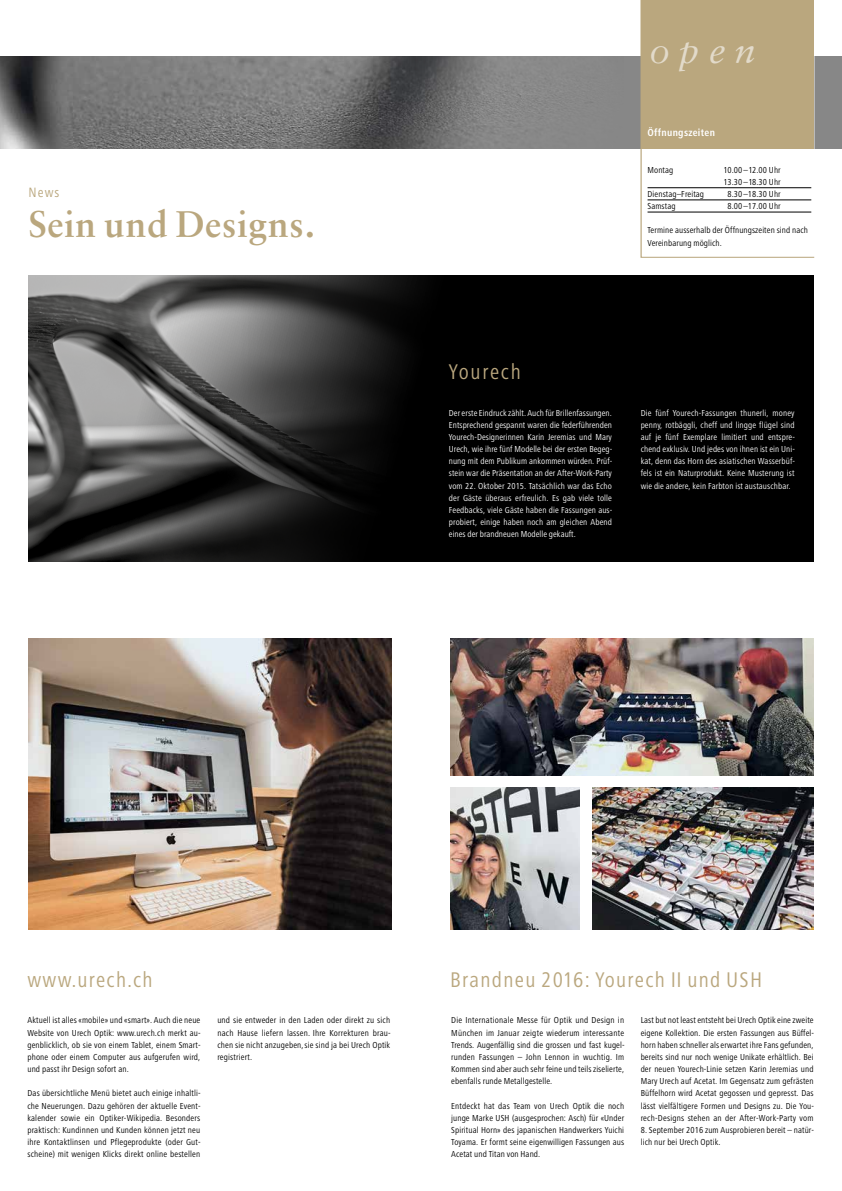
<style>
.page{position:relative;width:842px;height:1191px;background:#fff}
.page>*{position:absolute;margin:0;border:0;box-sizing:border-box;transform-origin:0 0}
.t1{font:700 37px "Sabon LT";letter-spacing:.025em;color:#baa77e}
.t2{font:italic 37px "Sabon LT";color:#e2daca}
.t3{font:condensed 22px "Frutiger Next LT";letter-spacing:.06em;color:#baa77e}
.t4{font:condensed 22px "Frutiger Next LT";letter-spacing:.08em;color:#baa77e}
.t5{font:condensed 14px "Frutiger Next LT";color:#baa77e}
.t6{font:700 condensed 10.5px "Frutiger Next LT";letter-spacing:.03em;color:#fff}
.t7{font:condensed 9px/12.2px "Frutiger Next LT";letter-spacing:.015em;color:#000;text-align:justify}
.t8{font:condensed 9px/12.2px "Frutiger Next LT";letter-spacing:.01em;color:#fff;text-align:justify}
</style>
<div class="page">
<div style="left:28px;top:275px;width:785px;height:286px;background:#000"></div>
<div style="left:0;top:57px;width:842px;height:92px;background:#878787"></div>
<img style="left:0;top:57px;width:561px;height:92px">
<img style="left:451px;top:638px;width:363px;height:137px">
<img style="left:451px;top:788px;width:128px;height:142px">
<img style="left:592px;top:788px;width:221px;height:142px">
<img style="left:28px;top:275px;width:390px;height:286px">
<img style="left:28px;top:638px;width:363px;height:292px">
<svg style="left:640px;top:0;width:175px;height:258px"></svg>
<h3 class="t5" style="left:28px;top:184px;width:33px">News</h3>
<h1 class="t1" style="left:28px;top:201px;width:288px">Sein und Designs.</h1>
<h1 class="t2" style="left:649px;top:29px;width:107px">open</h1>
<p class="t6" style="left:647px;top:127px;width:69px">Öffnungszeiten</p>
<p class="t7" style="left:647px;top:164px;width:27px">Montag</p>
<p class="t7" style="left:724px;top:164px;width:59px">10.00–12.00 Uhr<br>13.30–18.30 Uhr</p>
<p class="t7" style="left:647px;top:188px;width:58px">Dienstag–Freitag</p>
<p class="t7" style="left:727px;top:188px;width:55px">8.30–18.30 Uhr</p>
<p class="t7" style="left:647px;top:200px;width:30px">Samstag</p>
<p class="t7" style="left:727px;top:200px;width:55px">8.00–17.00 Uhr</p>
<p class="t7" style="left:647px;top:224px;width:162px">Termine ausserhalb der Öffnungszeiten sind nach<br>Vereinbarung möglich.</p>
<h2 class="t4" style="left:449px;top:360px;width:74px">Yourech</h2>
<p class="t8" style="left:449px;top:407px;width:165px">Der erste Eindruck zählt. Auch für Brillenfassungen.<br>Entsprechend gespannt waren die federführenden Yourech-Designerinnen Karin Jeremias und Mary Urech, wie ihre fünf Modelle bei der ersten Begeg&shy;nung mit dem Publikum ankommen würden. Prüf&shy;stein war die Präsentation an der After-Work-Party vom 22. Oktober 2015. Tatsächlich war das Echo der Gäste überaus erfreulich. Es gab viele tolle Feedbacks, viele Gäste haben die Fassungen aus&shy;probiert, einige haben noch am gleichen Abend eines der brandneuen Modelle gekauft.</p>
<p class="t8" style="left:641px;top:407px;width:156px">Die fünf Yourech-Fassungen thunerli, money penny, rotbäggli, cheff und lingge flügel sind auf je fünf Exemplare limitiert und entspre&shy;chend exklusiv. Und jedes von ihnen ist ein Uni&shy;kat, denn das Horn des asiatischen Wasserbüf&shy;fels ist ein Naturprodukt. Keine Musterung ist wie die andere, kein Farbton ist austauschbar.</p>
<h2 class="t3" style="left:27px;top:967px;width:127px">www.urech.ch</h2>
<p class="t7" style="left:27px;top:1014px;width:175px">Aktuell ist alles «mobile» und «smart». Auch die neue Website von Urech Optik: www.urech.ch merkt au&shy;genblicklich, ob sie von einem Tablet, einem Smart&shy;phone oder einem Computer aus aufgerufen wird, und passt ihr Design sofort an.</p>
<p class="t7" style="left:27px;top:1087px;width:175px">Das übersichtliche Menü bietet auch einige inhaltli&shy;che Neuerungen. Dazu gehören der aktuelle Event&shy;kalender sowie ein Optiker-Wikipedia. Besonders praktisch: Kundinnen und Kunden können jetzt neu ihre Kontaktlinsen und Pflegeprodukte (oder Gut&shy;scheine) mit wenigen Klicks direkt online bestellen</p>
<p class="t7" style="left:217px;top:1014px;width:175px">und sie entweder in den Laden oder direkt zu sich nach Hause liefern lassen. Ihre Korrekturen brau&shy;chen sie nicht anzugeben, sie sind ja bei Urech Optik registriert.</p>
<h2 class="t3" style="left:450px;top:967px;width:314px">Brandneu 2016: Yourech II und USH</h2>
<p class="t7" style="left:451px;top:1014px;width:175px">Die Internationale Messe für Optik und Design in München im Januar zeigte wiederum interessante Trends. Augenfällig sind die grossen und fast kugel&shy;runden Fassungen – John Lennon in wuchtig. Im Kommen sind aber auch sehr feine und teils ziselierte, ebenfalls runde Metallgestelle.</p>
<p class="t7" style="left:451px;top:1099px;width:174px">Entdeckt hat das Team von Urech Optik die noch junge Marke USH (ausgesprochen: Asch) für «Under Spiritual Horn» des japanischen Handwerkers Yuichi Toyama. Er formt seine eigenwilligen Fassungen aus Acetat und Titan von Hand.</p>
<p class="t7" style="left:641px;top:1014px;width:175px">Last but not least entsteht bei Urech Optik eine zweite eigene Kollektion. Die ersten Fassungen aus Büffel&shy;horn haben schneller als erwartet ihre Fans gefunden, bereits sind nur noch wenige Unikate erhältlich. Bei der neuen Yourech-Linie setzen Karin Jeremias und Mary Urech auf Acetat. Im Gegensatz zum gefrästen Büffelhorn wird Acetat gegossen und gepresst. Das lässt vielfältigere Formen und Designs zu. Die You&shy;rech-Designs stehen an der After-Work-Party vom</p>
<p class="t7" style="left:641px;top:1123px;width:175px">8. September 2016 zum Ausprobieren bereit – natür&shy;lich nur bei Urech Optik.</p>
</div>
